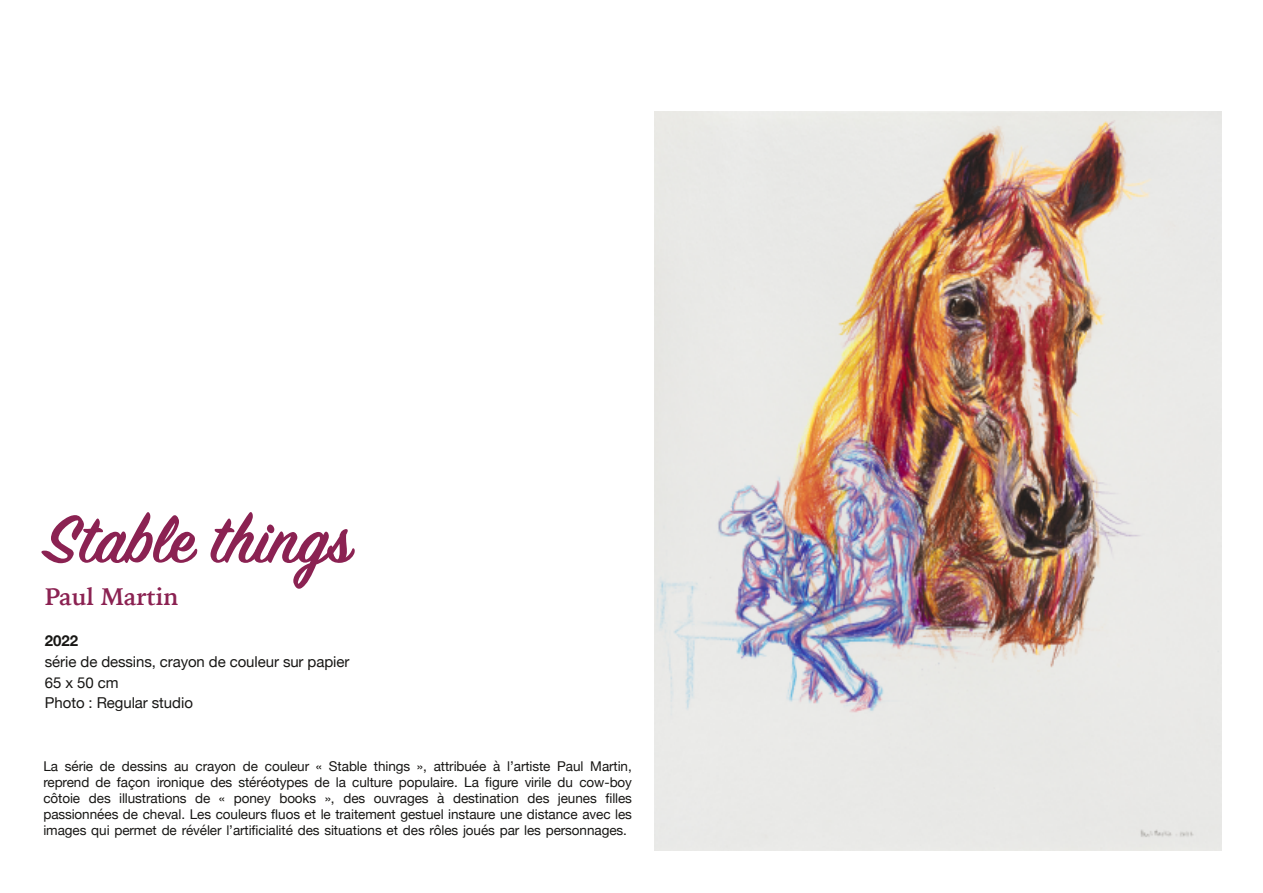
<style>
.page{position:relative;width:1263px;height:893px;background:#fff}
.page>*{position:absolute;margin:0;border:0;box-sizing:border-box;transform-origin:0 0}
.t1{font:600 75px "Sign Painter House Script";color:#8b2252}
.t2{font:700 24px "Iowan Old Style";letter-spacing:-.005em;color:#8b2252}
.t3{font:15px/20.7px "Helvetica Neue";letter-spacing:-.005em;color:#181715}
.t4{font:700 15px "Helvetica Neue";color:#181715}
.t5{font:13.5px/16px "Helvetica Neue";letter-spacing:-.005em;color:#181715;text-align:justify}
</style>
<div class="page">
<img style="left:655px;top:112px;width:566px;height:738px">
<h1 class="t1" style="left:45px;top:509px;width:308px">Stable things</h1>
<h2 class="t2" style="left:45px;top:580px;width:135px">Paul Martin</h2>
<p class="t4" style="left:45px;top:632px;width:35px">2022</p>
<p class="t3" style="left:45px;top:651px;width:306px">série de dessins, crayon de couleur sur papier<br>65 x 50 cm<br>Photo : Regular studio</p>
<p class="t5" style="left:43px;top:758px;width:590px">La série de dessins au crayon de couleur « Stable things », attribuée à l’artiste Paul Martin, reprend de façon ironique des stéréotypes de la culture populaire. La figure virile du cow-boy côtoie des illustrations de « poney books », des ouvrages à destination des jeunes filles passionnées de cheval. Les couleurs fluos et le traitement gestuel instaure une distance avec les images qui permet de révéler l’artificialité des situations et des rôles joués par les personnages.</p>
</div>
